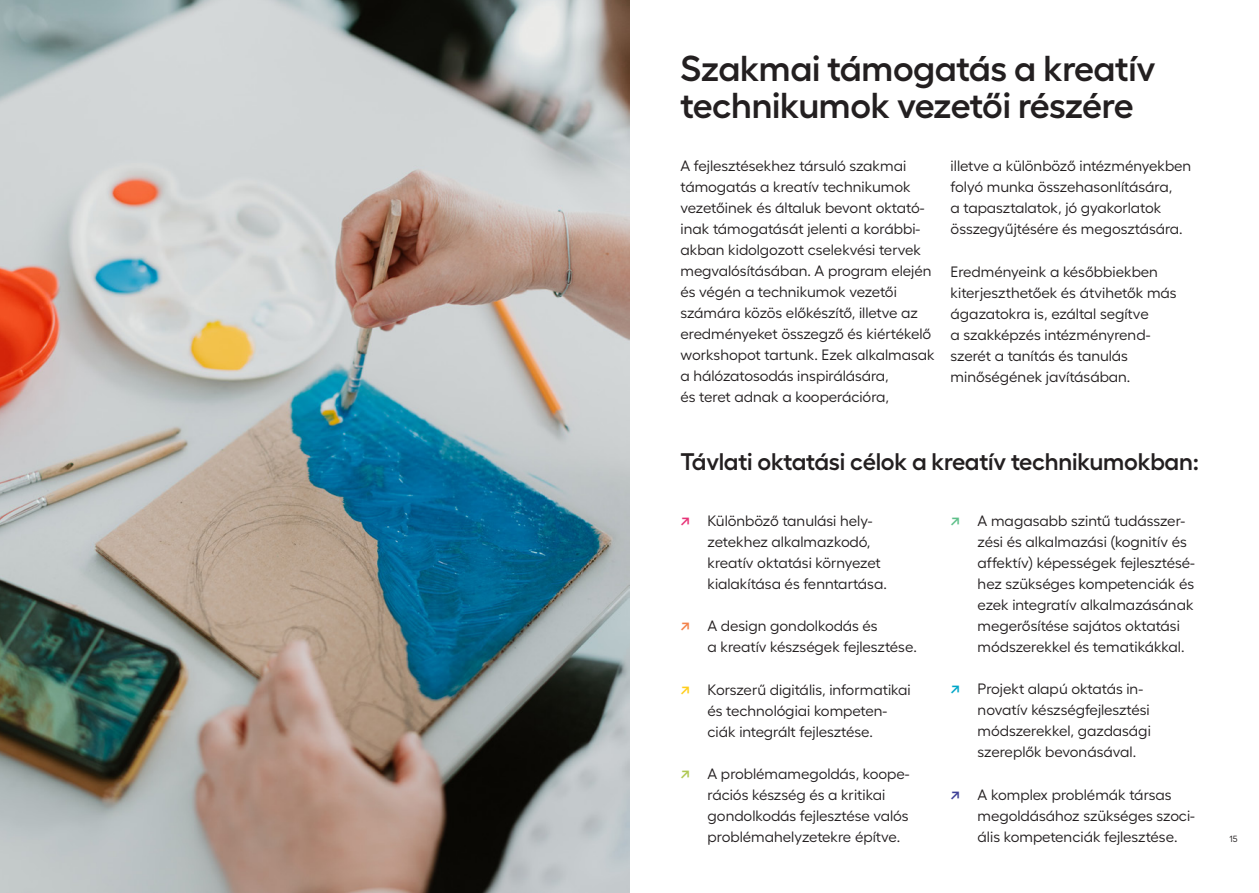
<style>
.page{position:relative;width:1259px;height:893px;background:#fff}
.page>*{position:absolute;margin:0;border:0;box-sizing:border-box;transform-origin:0 0}
.t1{font:600 36px/37.5px "Fellix";letter-spacing:-.01em;color:#231f20}
.subtitle{font:600 24px "Fellix";letter-spacing:-.01em;color:#231f20}
.body{font:15px/21px "Fellix";color:#231f20}
.t2{font:9px "Fellix";color:#231f20}
.s1{font-weight:600;color:#e73478}
.s2{font-weight:600;color:#f3824a}
.s3{font-weight:600;color:#ffce1c}
.s4{font-weight:600;color:#afc853}
.s5{font-weight:600;color:#5fc08a}
.s6{font-weight:600;color:#00a6c8}
.s7{font-weight:600;color:#3e4097}
</style>
<div class="page">
<img style="left:0;top:0;width:629px;height:893px">
<p class="t1" style="left:680px;top:46px;width:476px">Szakmai támogatás a kreatív technikumok vezetői részére</p>
<p class="body" style="left:680px;top:154px;width:256px">A fejlesztésekhez társuló szakmai támogatás a kreatív technikumok vezetőinek és általuk bevont oktató&shy;inak támogatását jelenti a korábbi&shy;akban kidolgozott cselekvési tervek megvalósításában. A program elején és végén a technikumok vezetői számára közös előkészítő, illetve az eredményeket összegző és kiértékelő workshopot tartunk. Ezek alkalmasak a hálózatosodás inspirálására,<br>és teret adnak a kooperációra,</p>
<p class="body" style="left:950px;top:154px;width:242px">illetve a különböző intézményekben folyó munka összehasonlítására,<br>a tapasztalatok, jó gyakorlatok összegyűjtésére és megosztására.</p>
<p class="body" style="left:950px;top:259px;width:228px">Eredményeink a későbbiekben kiterjeszthetőek és átvihetők más ágazatokra is, ezáltal segítve<br>a szakképzés intézményrend&shy;szerét a tanítás és tanulás minőségének javításában.</p>
<p class="subtitle" style="left:680px;top:442px;width:520px">Távlati oktatási célok a kreatív technikumokban:</p>
<p class="body" style="left:707px;top:509px;width:181px;text-indent:-27px"><span class="s1">↗</span> Különböző tanulási hely&shy;zetekhez alkalmazkodó, kreatív oktatási környezet kialakítása és fenntartása.</p>
<p class="body" style="left:707px;top:614px;width:211px;text-indent:-27px"><span class="s2">↗</span> A design gondolkodás és<br>a kreatív készségek fejlesztése.</p>
<p class="body" style="left:707px;top:677px;width:205px;text-indent:-27px"><span class="s3">↗</span> Korszerű digitális, informatikai és technológiai kompeten&shy;ciák integrált fejlesztése.</p>
<p class="body" style="left:707px;top:762px;width:203px;text-indent:-27px"><span class="s4">↗</span> A problémamegoldás, koope&shy;rációs készség és a kritikai gondolkodás fejlesztése valós problémahelyzetekre építve.</p>
<p class="body" style="left:977px;top:509px;width:219px;text-indent:-27px"><span class="s5">↗</span> A magasabb szintű tudásszer&shy;zési és alkalmazási (kognitív és affektív) képességek fejlesztésé&shy;hez szükséges kompetenciák és ezek integratív alkalmazásának megerősítése sajátos oktatási módszerekkel és tematikákkal.</p>
<p class="body" style="left:977px;top:677px;width:175px;text-indent:-27px"><span class="s6">↗</span> Projekt alapú oktatás in&shy;novatív készségfejlesztési módszerekkel, gazdasági szereplők bevonásával.</p>
<p class="body" style="left:977px;top:782px;width:219px;text-indent:-27px"><span class="s7">↗</span> A komplex problémák társas megoldásához szükséges szoci&shy;ális kompetenciák fejlesztése.</p>
<p class="t2" style="left:1229px;top:832px;width:10px">15</p>
</div>
